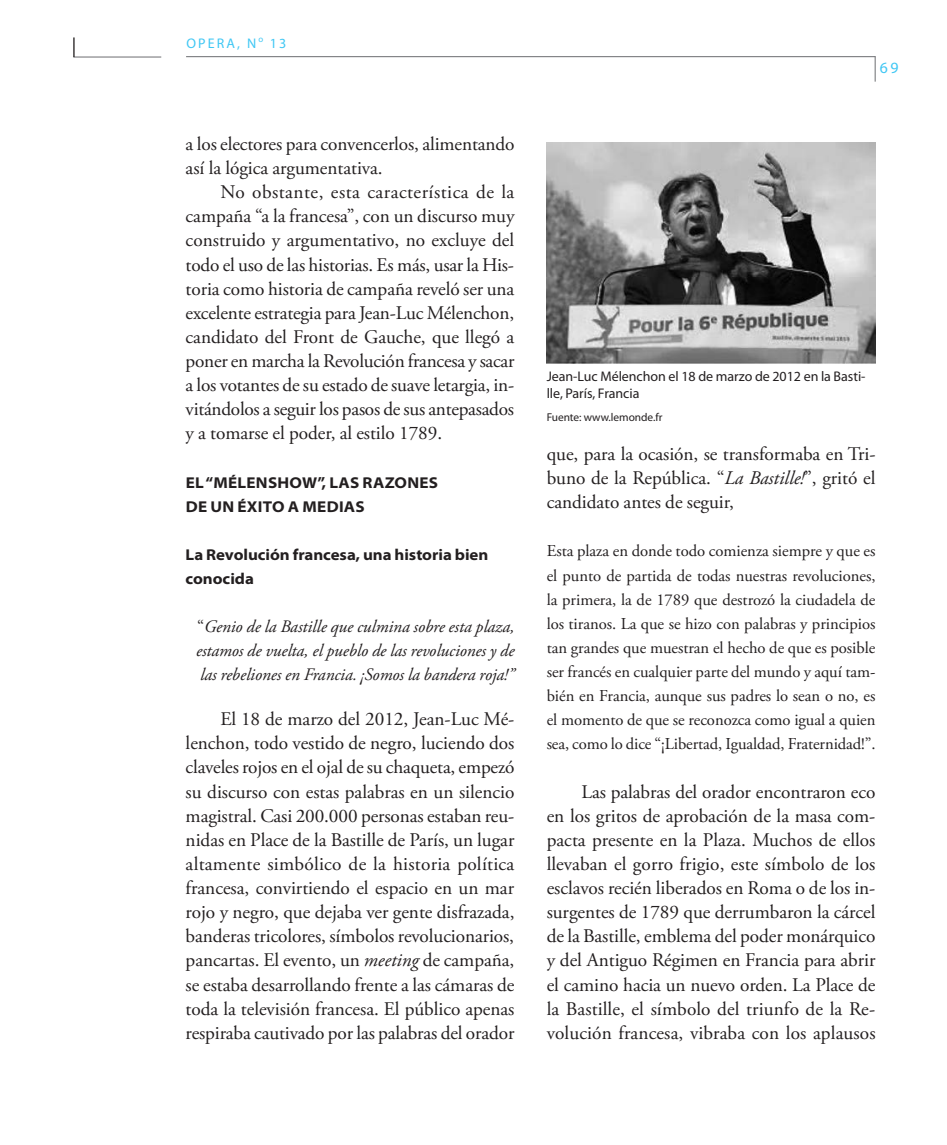
<style>
.page{position:relative;width:947px;height:1145px;background:#fff}
.page>*{position:absolute;margin:0;border:0;box-sizing:border-box;transform-origin:0 0}
.t1{font:19.25px/24.2px "Adobe Garamond Pro";letter-spacing:-.01em;color:#231f20;text-align:justify}
.t2{font:italic 17.5px/24.2px "Adobe Garamond Pro";letter-spacing:-.005em;color:#231f20;text-align:justify}
.t3{font:16.62px/24.2px "Adobe Garamond Pro";letter-spacing:-.005em;color:#231f20;text-align:justify}
.t4{font:700 semi-expanded 15.75px/24.2px "Myriad Pro";letter-spacing:-.005em;color:#231f20}
.t5{font:700 semi-expanded 15.75px/24.2px "Myriad Pro";letter-spacing:.015em;color:#231f20}
.t6{font:15.75px "Myriad Pro";color:#40c7f4}
.t7{font:14px/17.5px "Myriad Pro";letter-spacing:-.005em;color:#231f20}
.t8{font:14px "Myriad Pro";letter-spacing:.15em;color:#40c7f4}
.t9{font:11.38px "Myriad Pro";letter-spacing:-.005em;color:#231f20}
.t10{font:8.75px "Myriad Pro";color:#40c7f4}
.s1{font-style:normal}
.s2{font-style:italic}
</style>
<div class="page">
<hr style="left:186px;top:56px;width:689px;height:1px;background:#6c6d70">
<svg style="left:874px;top:56px;width:1px;height:26px"></svg>
<hr style="left:73px;top:57px;width:88px;height:1px;background:#6c6d70">
<hr style="left:73px;top:37px;width:2px;height:20px;background:#231f20">
<img style="left:546px;top:143px;width:329px;height:220px">
<p class="t8" style="left:186px;top:36px;width:71px">OPERA, N</p>
<p class="t10" style="left:258px;top:34px;width:6px">o</p>
<p class="t8" style="left:270px;top:36px;width:18px">13</p>
<p class="t1" style="left:186px;top:132px;width:330px">a los electores para convencerlos, alimentando así la lógica argumentativa.</p>
<p class="t1" style="left:186px;top:181px;width:330px;text-indent:35px">No obstante, esta característica de la campaña “a la francesa”, con un discurso muy construido y argumentativo, no excluye del todo el uso de las historias. Es más, usar la His&shy;toria como historia de campaña reveló ser una excelente estrategia para Jean-Luc Mélenchon, candidato del Front de Gauche, que llegó a poner en marcha la Revolución francesa y sacar a los votantes de su estado de suave letargia, in&shy;vitándolos a seguir los pasos de sus antepasados y a tomarse el poder, al estilo 1789.</p>
<p class="t5" style="left:186px;top:470px;width:254px">El “Mélenshow”, las razones de un éxito a medias</p>
<p class="t4" style="left:186px;top:543px;width:304px">La Revolución francesa, una historia bien conocida</p>
<p class="t2" style="left:196px;top:615px;width:320px"><span class="s1">“</span>Genio de la Bastille que culmina sobre esta plaza, estamos de vuelta, el pueblo de las revoluciones y de las rebeliones en Francia. ¡Somos la bandera roja!”</p>
<p class="t1" style="left:186px;top:708px;width:330px;text-indent:35px">El 18 de marzo del 2012, Jean-Luc Mé&shy;lenchon, todo vestido de negro, luciendo dos claveles rojos en el ojal de su chaqueta, empezó su discurso con estas palabras en un silencio magistral. Casi 200.000 personas estaban reu&shy;nidas en Place de la Bastille de París, un lugar altamente simbólico de la historia política francesa, convirtiendo el espacio en un mar rojo y negro, que dejaba ver gente disfrazada, banderas tricolores, símbolos revolucionarios, pancartas. El evento, un <span class="s2">meeting</span> de campaña, se estaba desarrollando frente a las cámaras de toda la televisión francesa. El público apenas respiraba cautivado por las palabras del orador</p>
<p class="t6" style="left:880px;top:59px;width:20px">69</p>
<p class="t7" style="left:546px;top:368px;width:320px">Jean-Luc Mélenchon el 18 de marzo de 2012 en la Basti&shy;lle, París, Francia</p>
<p class="t9" style="left:546px;top:411px;width:117px">Fuente: www.lemonde.fr</p>
<p class="t1" style="left:546px;top:443px;width:330px">que, para la ocasión, se transformaba en Tri&shy;buno de la República. “<span class="s2">La Bastille!</span>”, gritó el candidato antes de seguir,</p>
<p class="t3" style="left:546px;top:540px;width:330px">Esta plaza en donde todo comienza siempre y que es el punto de partida de todas nuestras revoluciones, la primera, la de 1789 que destrozó la ciudadela de los tiranos. La que se hizo con palabras y principios tan grandes que muestran el hecho de que es posible ser francés en cualquier parte del mundo y aquí tam&shy;bién en Francia, aunque sus padres lo sean o no, es el momento de que se reconozca como igual a quien sea, como lo dice “¡Libertad, Igualdad, Fraternidad!”.</p>
<p class="t1" style="left:546px;top:780px;width:330px;text-indent:35px">Las palabras del orador encontraron eco en los gritos de aprobación de la masa com&shy;pacta presente en la Plaza. Muchos de ellos llevaban el gorro frigio, este símbolo de los esclavos recién liberados en Roma o de los in&shy;surgentes de 1789 que derrumbaron la cárcel de la Bastille, emblema del poder monárquico y del Antiguo Régimen en Francia para abrir el camino hacia un nuevo orden. La Place de la Bastille, el símbolo del triunfo de la Re&shy;volución francesa, vibraba con los aplausos</p>
</div>
